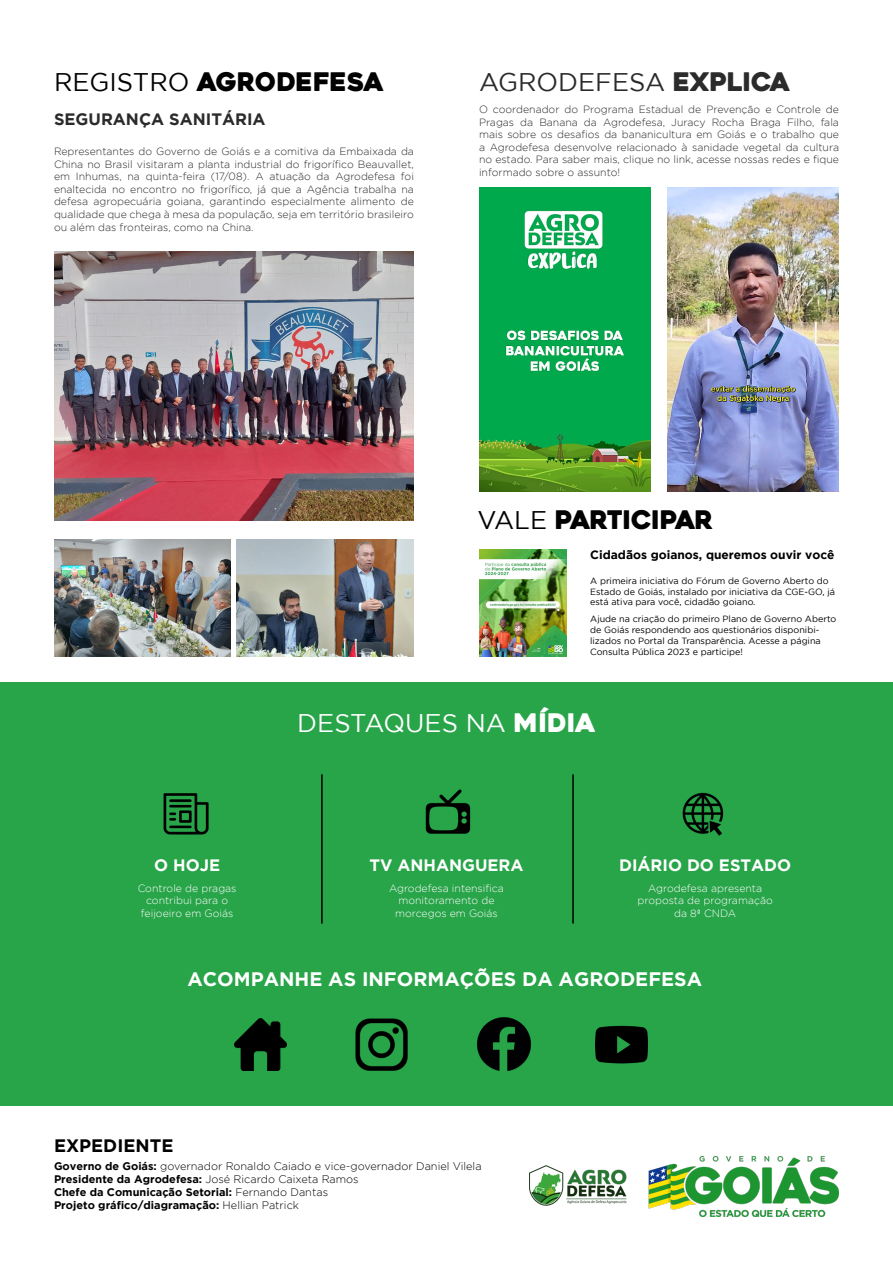
<style>
.page{position:relative;width:893px;height:1263px;background:#fff}
.page>*{position:absolute;margin:0;border:0;box-sizing:border-box;transform-origin:0 0}
.t1{font:25.5px "Heavitas";letter-spacing:-.01em;color:#020203}
.t2{font:25.5px "Gotham";color:#2b2b2b}
.t3{font:25.5px "Gotham";color:#fff}
.t4{font:25.5px "Heavitas";letter-spacing:-.04em;color:#020203}
.t5{font:700 19.5px "Gotham";color:#fff}
.t6{font:700 18px "Gotham";color:#020203}
.t7{font:700 16.5px "Gotham";color:#fff}
.t8{font:700 16.5px "Gotham";color:#2b2b2b}
.t9{font:700 12px "Gotham";color:#000}
.t10{font:300 10.95px/13.2px "Gotham";color:#020203}
.t11{font:300 10.5px/12.6px "Gotham";color:#2b2b2b;text-align:justify}
.t12{font:300 10.5px/12.6px "Gotham";color:#fff;text-align:center}
.t13{font:9px/10.8px "Gotham";color:#000}
.s1{font-family:"Gotham"}
.s2{font-family:"Heavitas"}
.s3{font-weight:700}
</style>
<div class="page">
<div style="left:0;top:682px;width:893px;height:424px;background:#28a449"></div>
<img style="left:415px;top:785px;width:65px;height:57px">
<img style="left:153px;top:784px;width:66px;height:58px">
<hr style="left:321px;top:774px;width:2px;height:149px;background:#000">
<hr style="left:572px;top:774px;width:2px;height:149px;background:#000">
<img style="left:477px;top:1017px;width:54px;height:54px">
<img style="left:351px;top:1014px;width:60px;height:60px">
<img style="left:595px;top:1018px;width:52px;height:52px">
<img style="left:235px;top:1019px;width:51px;height:51px">
<img style="left:674px;top:785px;width:58px;height:57px">
<img style="left:529px;top:1157px;width:310px;height:59px">
<img style="left:479px;top:550px;width:87px;height:106px">
<img style="left:54px;top:252px;width:360px;height:269px">
<img style="left:54px;top:539px;width:176px;height:117px">
<img style="left:236px;top:539px;width:178px;height:117px">
<img style="left:479px;top:188px;width:171px;height:304px">
<img style="left:668px;top:188px;width:171px;height:304px">
<h1 class="t1" style="left:54px;top:66px;width:331px"><span class="s1">REGISTRO</span> AGRODEFESA</h1>
<h3 class="t8" style="left:54px;top:110px;width:213px">SEGURANÇA SANITÁRIA</h3>
<p class="t11" style="left:54px;top:145px;width:361px">Representantes do Governo de Goiás e a comitiva da Embaixada da China no Brasil visitaram a planta industrial do frigorífico Beauvallet, em Inhumas, na quinta-feira (17/08). A atuação da Agrodefesa foi enaltecida no encontro no frigorífico, já que a Agência trabalha na defesa agropecuária goiana, garantindo especialmente alimento de qualidade que chega à mesa da população, seja em território brasileiro ou além das fronteiras, como na China.</p>
<h1 class="t2" style="left:479px;top:68px;width:313px">AGRODEFESA <span class="s2">EXPLICA</span></h1>
<p class="t11" style="left:479px;top:103px;width:361px">O coordenador do Programa Estadual de Prevenção e Controle de Pragas da Banana da Agrodefesa, Juracy Rocha Braga Filho, fala mais sobre os desafios da bananicultura em Goiás e o trabalho que a Agrodefesa desenvolve relacionado à sanidade vegetal da cultura no estado. Para saber mais, clique no link, acesse nossas redes e fique informado sobre o assunto!</p>
<h1 class="t4" style="left:478px;top:504px;width:237px"><span class="s1">VALE</span> pARTICIPAR</h1>
<p class="t9" style="left:590px;top:547px;width:246px">Cidadãos goianos, queremos ouvir você</p>
<p class="t13" style="left:590px;top:575px;width:246px">A primeira iniciativa do Fórum de Governo Aberto do<br>Estado de Goiás, instalado por iniciativa da CGE-GO, já está ativa para você, cidadão goiano.</p>
<p class="t13" style="left:590px;top:614px;width:248px">Ajude na criação do primeiro Plano de Governo Aberto de Goiás respondendo aos questionários disponibi&shy;lizados no Portal da Transparência. Acesse a página Consulta Pública 2023 e participe!</p>
<h3 class="t7" style="left:154px;top:856px;width:67px">O HOJE</h3>
<p class="t12" style="left:138px;top:881px;width:100px">Controle de pragas contribui para o feijoeiro em Goiás</p>
<h1 class="t3" style="left:297px;top:709px;width:300px">DESTAQUES NA <span class="s2">MÍDIA</span></h1>
<h3 class="t7" style="left:369px;top:856px;width:156px">TV ANHANGUERA</h3>
<h3 class="t7" style="left:619px;top:856px;width:174px">DIÁRIO DO ESTADO</h3>
<p class="t12" style="left:389px;top:881px;width:116px">Agrodefesa intensifica monitoramento de morcegos em Goiás</p>
<p class="t12" style="left:638px;top:881px;width:137px">Agrodefesa apresenta proposta de programação da 8ª CNDA</p>
<h2 class="t5" style="left:187px;top:968px;width:516px">ACOMPANHE AS INFORMAÇÕES DA AGRODEFESA</h2>
<h3 class="t6" style="left:54px;top:1136px;width:121px">EXPEDIENTE</h3>
<p class="t10" style="left:54px;top:1159px;width:429px"><span class="s3">Governo de Goiás:</span> governador Ronaldo Caiado e vice-governador Daniel Vilela <span class="s3">Presidente da Agrodefesa:</span> José Ricardo Caixeta Ramos<br><span class="s3">Chefe da Comunicação Setorial:</span> Fernando Dantas<br><span class="s3">Projeto gráfico/diagramação:</span> Hellian Patrick</p>
</div>
